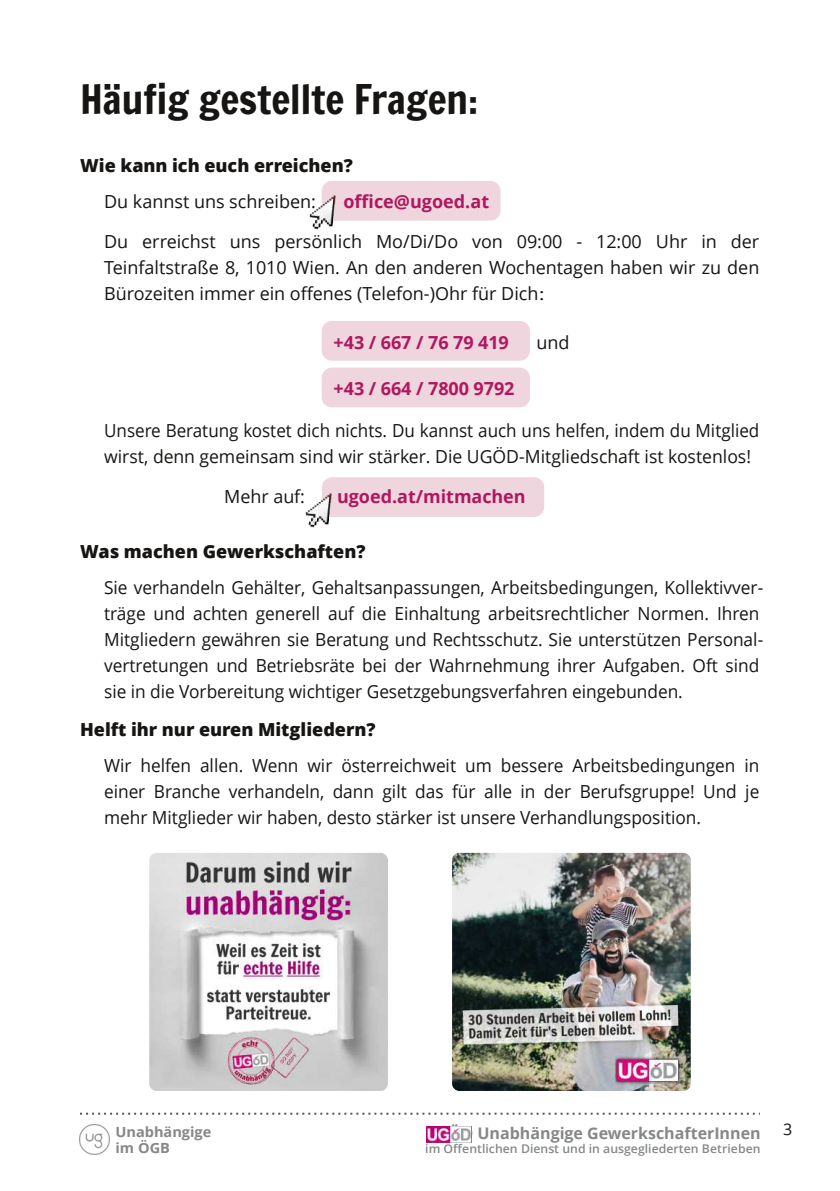
<style>
.page{position:relative;width:840px;height:1191px;background:#fff}
.page>*{position:absolute;margin:0;border:0;box-sizing:border-box;transform-origin:0 0}
.t1{font:40px "Francois One";color:#171513}
.t2{font:18px/26px "Open Sans";color:#171513;scale:.96 1}
.t3{font:18px/26px "Open Sans";color:#171513;text-align:justify}
.t4{font:18px/26px "Open Sans";color:#171513;scale:.95 1}
.t5{font:800 18px "Open Sans";color:#171513}
.t6{font:700 18px "Open Sans";letter-spacing:-.005em;color:#b0175e}
.t7{font:700 16px "Open Sans";color:#858789}
.t8{font:16px "Open Sans";color:#171513}
.t9{font:700 14px/16px "Open Sans";color:#858789;scale:1.04 1}
.t10{font:600 12px "Open Sans";letter-spacing:.005em;color:#858789}
.s1{font-family:"PT Serif"}
</style>
<div class="page">
<svg style="left:80px;top:1112px;width:679px;height:2px"></svg>
<img style="left:79px;top:1124px;width:30px;height:30px">
<img style="left:426px;top:1126px;width:45px;height:16px">
<div style="left:322px;top:477px;width:222px;height:40px;background:#efd5de;border-radius:10px"></div>
<div style="left:321px;top:181px;width:179px;height:40px;background:#efd5de;border-radius:10px"></div>
<img style="left:452px;top:853px;width:238px;height:238px;border-radius:7px">
<img style="left:149px;top:853px;width:238px;height:238px;border-radius:7px">
<img style="left:309px;top:196px;width:26px;height:33px">
<img style="left:305px;top:494px;width:26px;height:34px">
<div style="left:321px;top:321px;width:208px;height:40px;background:#efd5de;border-radius:10px"></div>
<div style="left:321px;top:367px;width:208px;height:40px;background:#efd5de;border-radius:10px"></div>
<h1 class="t1" style="left:80px;top:71px;width:399px">Häufig gestellte Fragen:</h1>
<p class="t5" style="left:80px;top:153px;width:274px">Wie kann ich euch erreichen?</p>
<p class="t3" style="left:104px;top:188px;width:213px">Du kannst uns schreiben:</p>
<p class="t6" style="left:343px;top:189px;width:147px">office@ugoed.at</p>
<p class="t3" style="left:104px;top:228px;width:656px">Du erreichst uns persönlich Mo/Di/Do von 09:00 - 12:00 Uhr in der Teinfaltstraße 8, 1010 Wien. An den anderen Wochentagen haben wir zu den Bürozeiten immer ein offenes (Telefon-)Ohr für Dich<span class="s1">:</span></p>
<p class="t6" style="left:333px;top:329px;width:177px">+43 / 667 / 76 79 419</p>
<p class="t3" style="left:536px;top:328px;width:35px">und</p>
<p class="t6" style="left:333px;top:375px;width:182px">+43 / 664 / 7800 9792</p>
<p class="t4" style="left:104px;top:417px;width:690px">Unsere Beratung kostet dich nichts. Du kannst auch uns helfen, indem du Mitglied wirst, denn gemeinsam sind wir stärker. Die UGÖD-Mitgliedschaft ist kostenlos!</p>
<p class="t3" style="left:224px;top:483px;width:82px">Mehr auf:</p>
<p class="t6" style="left:337px;top:483px;width:190px">ugoed.at/mitmachen</p>
<p class="t5" style="left:80px;top:538px;width:287px">Was machen Gewerkschaften?</p>
<p class="t2" style="left:104px;top:573px;width:687px">Sie verhandeln Gehälter, Gehaltsanpassungen, Arbeitsbedingungen, Kollektivver&shy;träge und achten generell auf die Einhaltung arbeitsrechtlicher Normen. Ihren Mitgliedern gewähren sie Beratung und Rechtsschutz. Sie unterstützen Personal&shy;vertretungen und Betriebsräte bei der Wahrnehmung ihrer Aufgaben. Oft sind sie in die Vorbereitung wichtiger Gesetzgebungsverfahren eingebunden.</p>
<p class="t5" style="left:80px;top:717px;width:297px">Helft ihr nur euren Mitgliedern?</p>
<p class="t2" style="left:104px;top:752px;width:683px;text-align:justify">Wir helfen allen. Wenn wir österreichweit um bessere Arbeitsbedingungen in einer Branche verhandeln, dann gilt das für alle in der Berufsgruppe! Und je mehr Mitglieder wir haben, desto stärker ist unsere Verhandlungsposition.</p>
<p class="t9" style="left:115px;top:1123px;width:94px">Unabhängige im ÖGB</p>
<p class="t7" style="left:425px;top:1121px;width:337px">UGÖD Unabhängige GewerkschafterInnen</p>
<p class="t8" style="left:782px;top:1117px;width:11px">3</p>
<p class="t10" style="left:425px;top:1140px;width:336px">im Öffentlichen Dienst und in ausgegliederten Betrieben</p>
</div>
